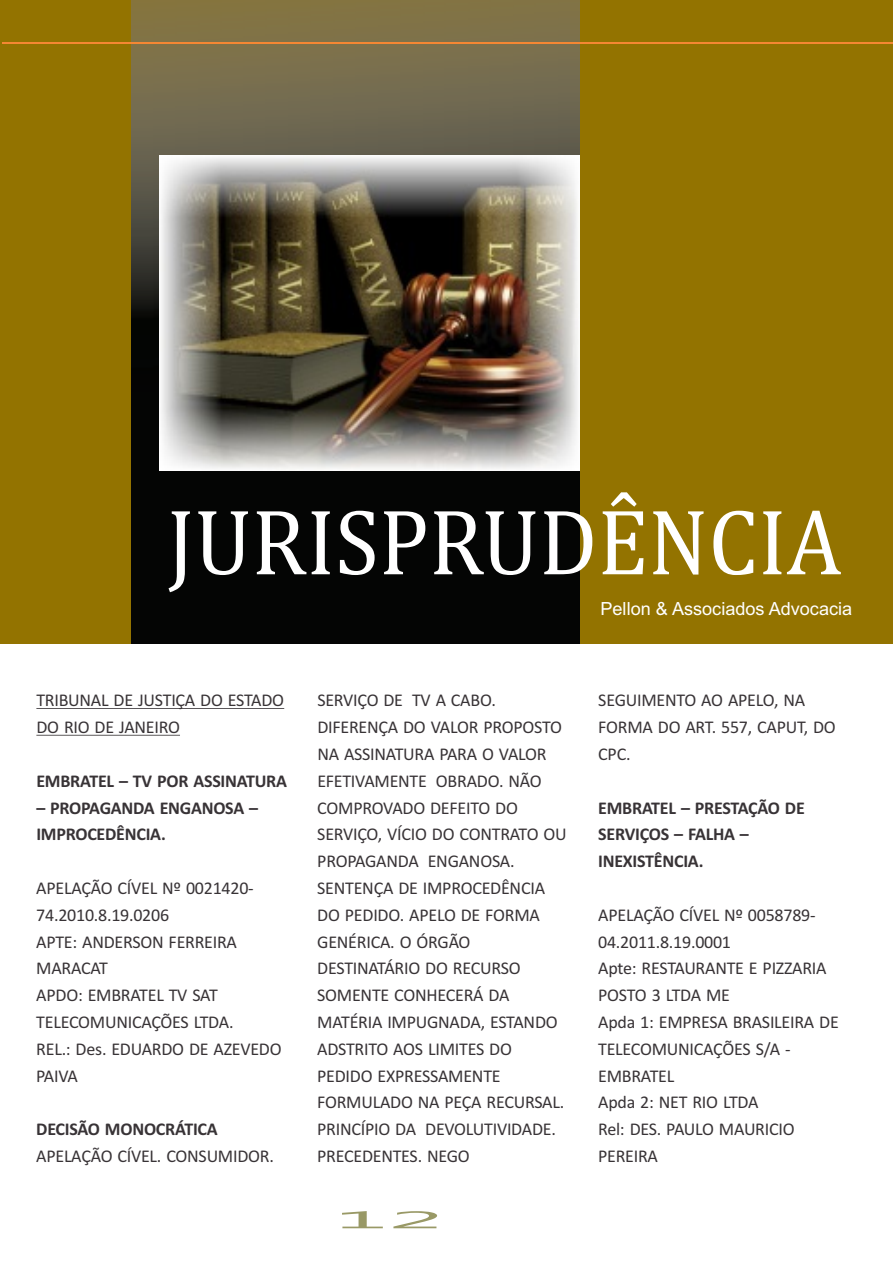
<style>
.page{position:relative;width:893px;height:1263px;background:#fff}
.page>*{position:absolute;margin:0;border:0;box-sizing:border-box;transform-origin:0 0}
.t1{font:94.2px "Cambria";color:#fff;scale:.94 1}
.t2{font:24px "Ebrima";color:#996;scale:4.24 1}
.t3{font:18.15px "Arial";color:#fff}
.t4{font:18px "Calibri";letter-spacing:-.015em;color:#383336}
.t5{font:700 18px "Calibri";letter-spacing:-.015em;color:#383336}
</style>
<div class="page">
<hr style="left:36px;top:708px;width:248px;height:1px;background:#383336">
<hr style="left:36px;top:735px;width:144px;height:1px;background:#383336">
<div style="left:0;top:0;width:892px;height:681px;background:#937300"></div>
<img style="left:132px;top:0;width:447px;height:645px">
<hr style="left:2px;top:42px;width:890px;height:1px;background:#f58733">
<img style="left:160px;top:155px;width:419px;height:315px">
<div style="left:0;top:645px;width:893px;height:39px;background:#fff"></div>
<h1 class="t1" style="left:167px;top:501px;width:719px">JURISPRUDÊNCIA</h1>
<p class="t3" style="left:600px;top:601px;width:253px">Pellon &amp; Associados Advocacia</p>
<p class="t4" style="left:36px;top:693px;width:249px">TRIBUNAL DE JUSTIÇA DO ESTADO</p>
<p class="t4" style="left:317px;top:693px;width:180px">SERVIÇO DE TV A CABO.</p>
<p class="t4" style="left:598px;top:693px;width:208px">SEGUIMENTO AO APELO, NA</p>
<p class="t4" style="left:36px;top:720px;width:145px">DO RIO DE JANEIRO</p>
<p class="t4" style="left:317px;top:720px;width:246px">DIFERENÇA DO VALOR PROPOSTO</p>
<p class="t4" style="left:598px;top:720px;width:239px">FORMA DO ART. 557, CAPUT, DO</p>
<p class="t4" style="left:317px;top:746px;width:231px">NA ASSINATURA PARA O VALOR</p>
<p class="t4" style="left:598px;top:746px;width:34px">CPC.</p>
<p class="t5" style="left:36px;top:773px;width:252px">EMBRATEL – TV POR ASSINATURA</p>
<p class="t4" style="left:317px;top:773px;width:226px">EFETIVAMENTE OBRADO. NÃO</p>
<p class="t5" style="left:36px;top:800px;width:223px">– PROPAGANDA ENGANOSA –</p>
<p class="t4" style="left:317px;top:800px;width:202px">COMPROVADO DEFEITO DO</p>
<p class="t5" style="left:598px;top:800px;width:208px">EMBRATEL – PRESTAÇÃO DE</p>
<p class="t5" style="left:36px;top:827px;width:131px">IMPROCEDÊNCIA.</p>
<p class="t4" style="left:317px;top:827px;width:251px">SERVIÇO, VÍCIO DO CONTRATO OU</p>
<p class="t5" style="left:598px;top:827px;width:152px">SERVIÇOS – FALHA –</p>
<p class="t4" style="left:317px;top:854px;width:199px">PROPAGANDA ENGANOSA.</p>
<p class="t5" style="left:598px;top:854px;width:107px">INEXISTÊNCIA.</p>
<p class="t4" style="left:36px;top:880px;width:219px">APELAÇÃO CÍVEL Nº 0021420-</p>
<p class="t4" style="left:317px;top:880px;width:229px">SENTENÇA DE IMPROCEDÊNCIA</p>
<p class="t4" style="left:36px;top:907px;width:134px">74.2010.8.19.0206</p>
<p class="t4" style="left:317px;top:907px;width:224px">DO PEDIDO. APELO DE FORMA</p>
<p class="t4" style="left:598px;top:907px;width:219px">APELAÇÃO CÍVEL Nº 0058789-</p>
<p class="t4" style="left:36px;top:934px;width:202px">APTE: ANDERSON FERREIRA</p>
<p class="t4" style="left:317px;top:934px;width:155px">GENÉRICA. O ÓRGÃO</p>
<p class="t4" style="left:598px;top:934px;width:134px">04.2011.8.19.0001</p>
<p class="t4" style="left:36px;top:961px;width:73px">MARACAT</p>
<p class="t4" style="left:317px;top:961px;width:205px">DESTINATÁRIO DO RECURSO</p>
<p class="t4" style="left:598px;top:961px;width:230px">Apte: RESTAURANTE E PIZZARIA</p>
<p class="t4" style="left:36px;top:988px;width:183px">APDO: EMBRATEL TV SAT</p>
<p class="t4" style="left:317px;top:988px;width:194px">SOMENTE CONHECERÁ DA</p>
<p class="t4" style="left:598px;top:988px;width:133px">POSTO 3 LTDA ME</p>
<p class="t4" style="left:36px;top:1014px;width:199px">TELECOMUNICAÇÕES LTDA.</p>
<p class="t4" style="left:317px;top:1014px;width:242px">MATÉRIA IMPUGNADA, ESTANDO</p>
<p class="t4" style="left:598px;top:1014px;width:242px">Apda 1: EMPRESA BRASILEIRA DE</p>
<p class="t4" style="left:36px;top:1041px;width:247px">REL.: Des. EDUARDO DE AZEVEDO</p>
<p class="t4" style="left:317px;top:1041px;width:196px">ADSTRITO AOS LIMITES DO</p>
<p class="t4" style="left:598px;top:1041px;width:194px">TELECOMUNICAÇÕES S/A -</p>
<p class="t4" style="left:36px;top:1068px;width:43px">PAIVA</p>
<p class="t4" style="left:317px;top:1068px;width:185px">PEDIDO EXPRESSAMENTE</p>
<p class="t4" style="left:598px;top:1068px;width:78px">EMBRATEL</p>
<p class="t4" style="left:317px;top:1095px;width:249px">FORMULADO NA PEÇA RECURSAL.</p>
<p class="t4" style="left:598px;top:1095px;width:162px">Apda 2: NET RIO LTDA</p>
<p class="t5" style="left:36px;top:1122px;width:183px">DECISÃO MONOCRÁTICA</p>
<p class="t4" style="left:317px;top:1122px;width:240px">PRINCÍPIO DA DEVOLUTIVIDADE.</p>
<p class="t4" style="left:598px;top:1122px;width:198px">Rel: DES. PAULO MAURICIO</p>
<p class="t4" style="left:36px;top:1148px;width:239px">APELAÇÃO CÍVEL. CONSUMIDOR.</p>
<p class="t4" style="left:317px;top:1148px;width:154px">PRECEDENTES. NEGO</p>
<p class="t4" style="left:598px;top:1148px;width:61px">PEREIRA</p>
<h2 class="t2" style="left:334px;top:1211px;width:27px">12</h2>
</div>
